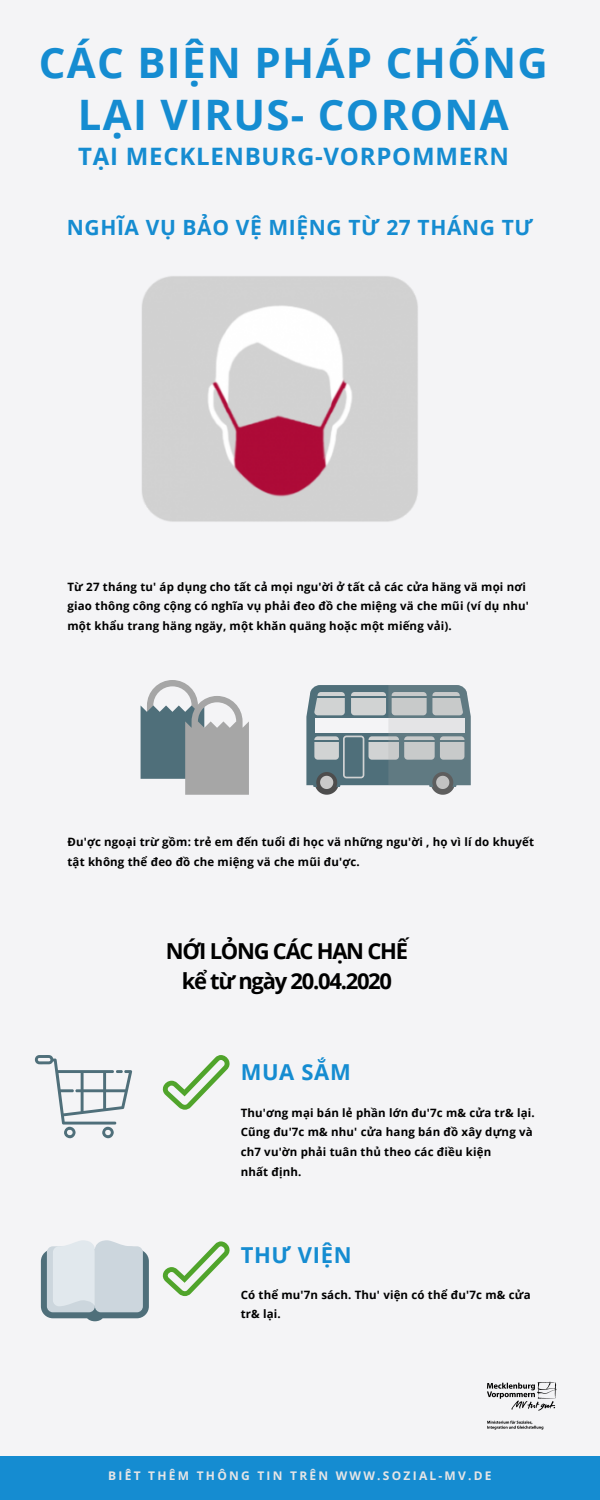
<style>
.page{position:relative;width:600px;height:1500px;background:#f4f4f6}
.page>*{position:absolute;margin:0;border:0;box-sizing:border-box;transform-origin:0 0}
.t1{font:700 42px/52.5px "Open Sans";letter-spacing:.03em;color:#158cd1;text-align:center}
.t2{font:700 24px "Open Sans";letter-spacing:.03em;color:#158cd1}
.t3{font:700 22px/30.1px "Open Sans";letter-spacing:-.055em;color:#000;text-align:center}
.t4{font:700 22px "Open Sans";letter-spacing:.03em;color:#158cd1}
.t5{font:700 21px "Open Sans";letter-spacing:.03em;color:#158cd1}
.t6{font:700 12px "Open Sans Hebrew";letter-spacing:.185em;color:#e5e5e6}
.t7{font:700 11.5px/19.6px "Open Sans";letter-spacing:.015em;color:#000}
</style>
<div class="page">
<div style="left:0;top:1456px;width:600px;height:44px;background:#158cd1"></div>
<svg style="left:141px;top:680px;width:108px;height:115px"></svg>
<svg style="left:306px;top:685px;width:165px;height:110px"></svg>
<img style="left:142px;top:276px;width:276px;height:246px">
<img style="left:487px;top:1381px;width:70px;height:49px">
<svg style="left:163px;top:1055px;width:67px;height:55px"></svg>
<svg style="left:35px;top:1055px;width:97px;height:83px"></svg>
<svg style="left:41px;top:1240px;width:108px;height:81px;background:#c2ced4"></svg>
<svg style="left:163px;top:1241px;width:67px;height:55px"></svg>
<h1 class="t1" style="left:39px;top:35px;width:511px">CÁC BIỆN PHÁP CHỐNG<br>LẠI VIRUS- CORONA</h1>
<h2 class="t2" style="left:78px;top:140px;width:432px">TẠI MECKLENBURG-VORPOMMERN</h2>
<h3 class="t5" style="left:67px;top:213px;width:468px">NGHĨA VỤ BẢO VỆ MIỆNG TỪ 27 THÁNG TƯ</h3>
<p class="t7" style="left:67px;top:577px;width:463px">Từ 27 tháng tu' áp dụng cho tất cả mọi ngu'ời ở tất cả các cửa häng vä mọi nơi giao thông công cộng có nghĩa vụ phải đeo đồ che miệng vä che mũi (ví dụ nhu' một khẩu trang häng ngäy, một khăn quäng hoặc một miếng vải).</p>
<p class="t7" style="left:67px;top:832px;width:468px">Đu'ợc ngoại trừ gồm: trẻ em đến tuổi đi học vä những ngu'ời , họ vì lí do khuyết tật không thể đeo đồ che miệng vä che mũi đu'ợc.</p>
<h3 class="t3" style="left:166px;top:935px;width:244px">NỚI LỎNG CÁC HẠN CHẾ kể từ ngày 20.04.2020</h3>
<h3 class="t4" style="left:241px;top:1057px;width:112px">MUA SẮM</h3>
<p class="t7" style="left:241px;top:1103px;width:296px">Thu'ơng mại bán lẻ phần lớn đu'7c m&amp; cửa tr&amp; lại.<br>Cũng đu'7c m&amp; nhu' cửa hang bán đồ xây dựng và ch7 vu'ờn phải tuân thủ theo các điều kiện<br>nhất định.</p>
<h3 class="t4" style="left:241px;top:1240px;width:112px">THƯ VIỆN</h3>
<p class="t7" style="left:241px;top:1285px;width:291px">Có thể mu'7n sách. Thu' viện có thể đu'7c m&amp; cửa tr&amp; lại.</p>
<p class="t6" style="left:108px;top:1467px;width:385px">BIẾT THÊM THÔNG TIN TRÊN WWW.SOZIAL-MV.DE</p>
</div>
